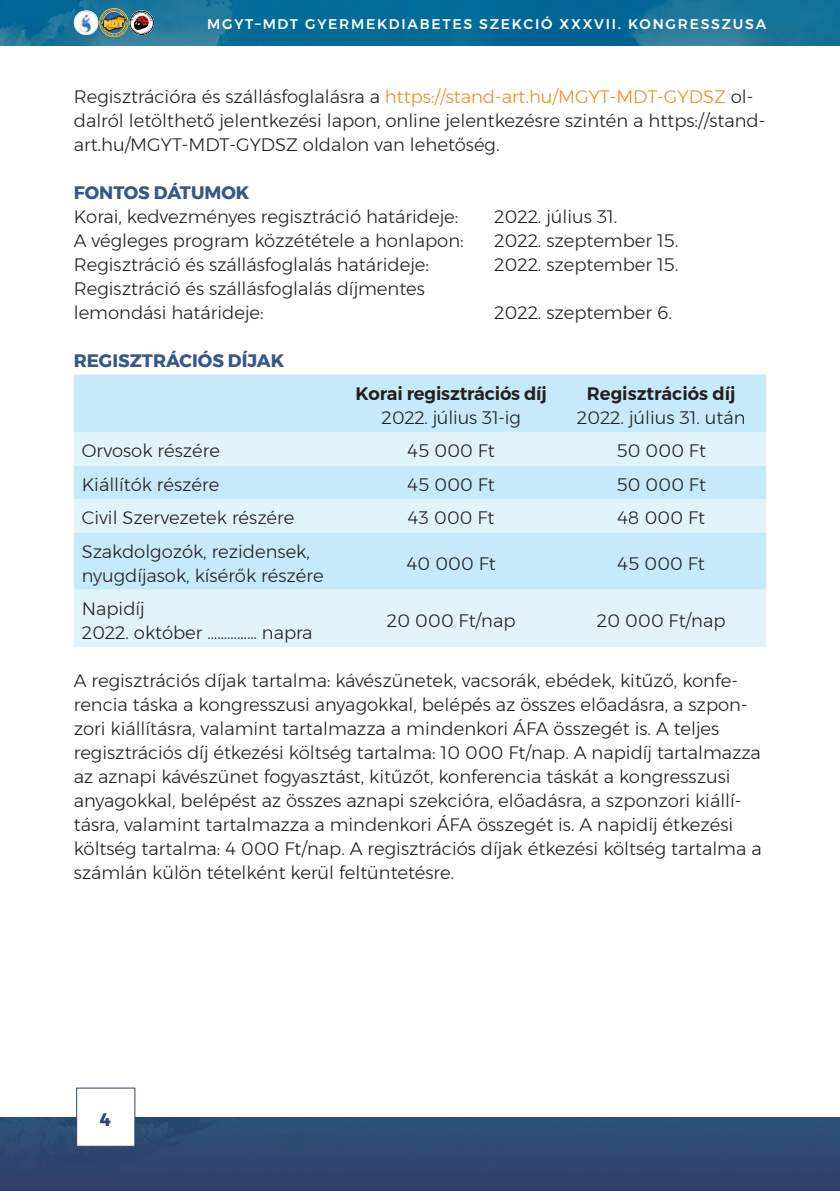
<style>
.page{position:relative;width:840px;height:1191px;background:#fff}
.page>*{position:absolute;margin:0;border:0;box-sizing:border-box;transform-origin:0 0}
.t1{font:300 18px/24px "Montserrat";color:#231f20}
.t2{font:600 18px "Montserrat";letter-spacing:-.01em;color:#231f20}
.Subtitles{font:700 18px "Montserrat";color:#365889}
.t3{font:700 18px "Montserrat";color:#32436f}
.t4{font:500 14px "Montserrat";letter-spacing:.125em;color:#fff}
.s1{color:#f68b1f}
</style>
<div class="page">
<img style="left:0;top:0;width:839px;height:45px">
<img style="left:0;top:1117px;width:839px;height:74px">
<div style="left:76px;top:1087px;width:59px;height:59px;background:#fff"></div>
<div style="left:72px;top:9px;width:28px;height:27px;background:#231f20;opacity:.2"></div>
<svg style="left:74px;top:10px;width:24px;height:25px"></svg>
<img style="left:75px;top:11px;width:23px;height:23px">
<div style="left:128px;top:9px;width:27px;height:27px;background:#231f20;opacity:.2"></div>
<div style="left:99px;top:8px;width:30px;height:30px;background:#231f20;opacity:.2"></div>
<div style="left:99px;top:8px;width:29px;height:29px;border:1px solid #feca0a;border-radius:50%"></div>
<div style="left:74px;top:374px;width:691px;height:58px;background:#c6eafa"></div>
<svg style="left:74px;top:432px;width:691px;height:215px;background:#d5effb"></svg>
<svg style="left:100px;top:8px;width:53px;height:29px;background:#7c887b"></svg>
<p class="t4" style="left:207px;top:13px;width:560px">MGYT–MDT GYERMEKDIABETES SZEKCIÓ XXXVII. KONGRESSZUSA</p>
<p class="t1" style="left:74px;top:84px;width:692px">Regisztrációra és szállásfoglalásra a <span class="s1">https://stand-art.hu/MGYT-MDT-GYDSZ</span> ol&shy;dalról letölthető jelentkezési lapon, online jelentkezésre szintén a https://stand&shy;art.hu/MGYT-MDT-GYDSZ oldalon van lehetőség.</p>
<p class="Subtitles" style="left:74px;top:178px;width:177px">FONTOS DÁTUMOK</p>
<p class="t1" style="left:74px;top:204px;width:386px">Korai, kedvezményes regisztráció határideje:</p>
<p class="t1" style="left:494px;top:204px;width:124px">2022. július 31.</p>
<p class="t1" style="left:74px;top:228px;width:391px">A végleges program közzététele a honlapon:</p>
<p class="t1" style="left:494px;top:228px;width:185px">2022. szeptember 15.</p>
<p class="t1" style="left:74px;top:252px;width:356px">Regisztráció és szállásfoglalás határideje:</p>
<p class="t1" style="left:494px;top:252px;width:185px">2022. szeptember 15.</p>
<p class="t1" style="left:74px;top:276px;width:352px">Regisztráció és szállásfoglalás díjmentes lemondási határideje:</p>
<p class="t1" style="left:494px;top:300px;width:179px">2022. szeptember 6.</p>
<p class="Subtitles" style="left:74px;top:346px;width:212px">REGISZTRÁCIÓS DÍJAK</p>
<p class="t2" style="left:355px;top:379px;width:193px">Korai regisztrációs díj</p>
<p class="t1" style="left:381px;top:405px;width:140px">2022. július 31-ig</p>
<p class="t2" style="left:586px;top:379px;width:150px">Regisztrációs díj</p>
<p class="t1" style="left:576px;top:405px;width:170px">2022. július 31. után</p>
<p class="t1" style="left:82px;top:439px;width:140px">Orvosok részére</p>
<p class="t1" style="left:407px;top:439px;width:89px">45 000 Ft</p>
<p class="t1" style="left:616px;top:439px;width:91px">50 000 Ft</p>
<p class="t1" style="left:82px;top:472px;width:139px">Kiállítók részére</p>
<p class="t1" style="left:407px;top:472px;width:89px">45 000 Ft</p>
<p class="t1" style="left:616px;top:472px;width:91px">50 000 Ft</p>
<p class="t1" style="left:82px;top:505px;width:214px">Civil Szervezetek részére</p>
<p class="t1" style="left:407px;top:505px;width:88px">43 000 Ft</p>
<p class="t1" style="left:617px;top:505px;width:89px">48 000 Ft</p>
<p class="t1" style="left:82px;top:539px;width:243px">Szakdolgozók, rezidensek, nyugdíjasok, kísérők részére</p>
<p class="t1" style="left:406px;top:551px;width:90px">40 000 Ft</p>
<p class="t1" style="left:617px;top:551px;width:89px">45 000 Ft</p>
<p class="t1" style="left:82px;top:596px;width:232px">Napidíj<br>2022. október …………… napra</p>
<p class="t1" style="left:386px;top:608px;width:130px">20 000 Ft/nap</p>
<p class="t1" style="left:596px;top:608px;width:130px">20 000 Ft/nap</p>
<p class="t1" style="left:74px;top:668px;width:689px">A regisztrációs díjak tartalma: kávészünetek, vacsorák, ebédek, kitűző, konfe&shy;rencia táska a kongresszusi anyagokkal, belépés az összes előadásra, a szpon&shy;zori kiállításra, valamint tartalmazza a mindenkori ÁFA összegét is. A teljes regisztrációs díj étkezési költség tartalma: 10 000 Ft/nap. A napidíj tartalmazza az aznapi kávészünet fogyasztást, kitűzőt, konferencia táskát a kongresszusi anyagokkal, belépést az összes aznapi szekcióra, előadásra, a szponzori kiállí&shy;tásra, valamint tartalmazza a mindenkori ÁFA összegét is. A napidíj étkezési költség tartalma: 4 000 Ft/nap. A regisztrációs díjak étkezési költség tartalma a számlán külön tételként kerül feltüntetésre.</p>
<p class="t3" style="left:100px;top:1105px;width:12px">4</p>
</div>
